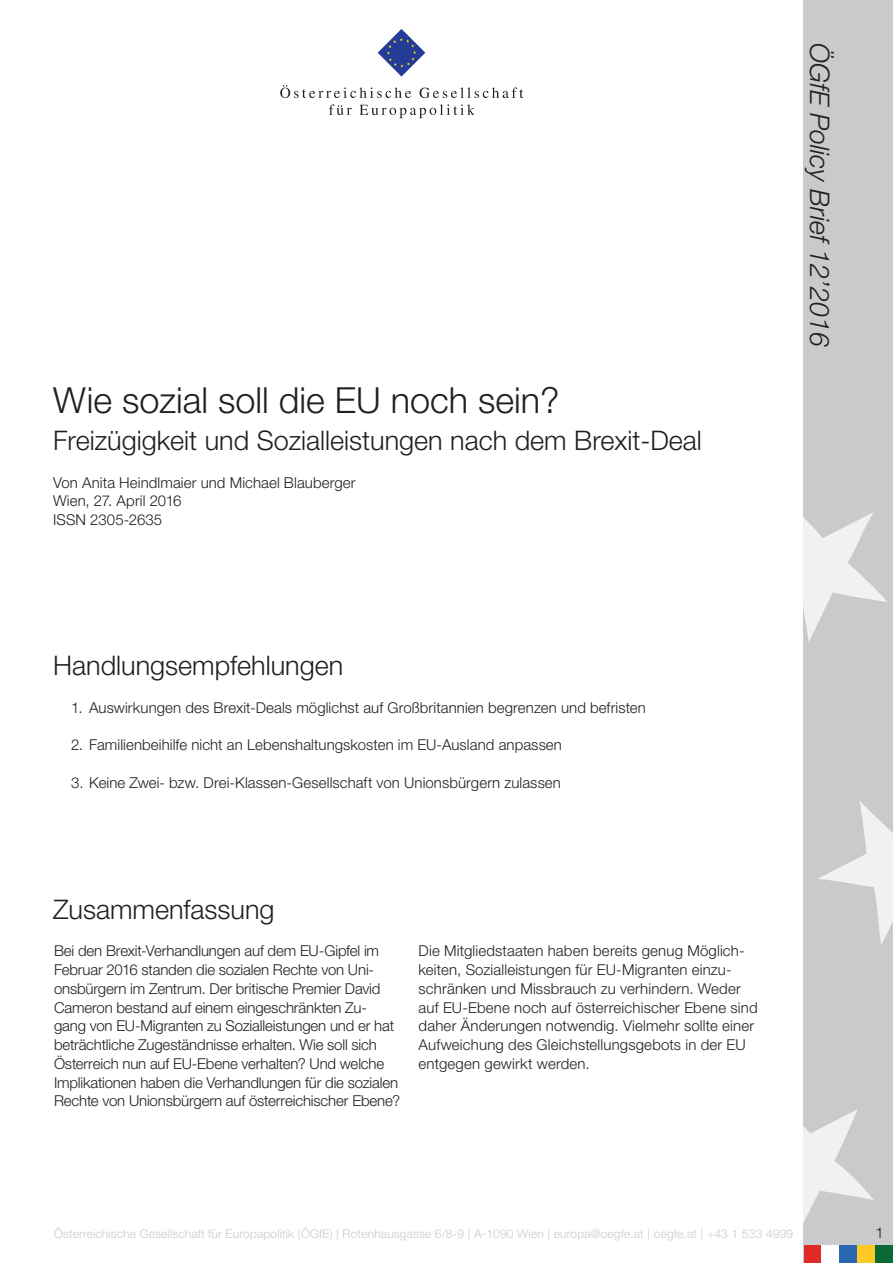
<style>
.page{position:relative;width:893px;height:1263px;background:#fff}
.page>*{position:absolute;margin:0;border:0;box-sizing:border-box;transform-origin:0 0}
.t1{font:300 36px "Helvetica Neue LT Std";color:#231f20}
.Untertitel{font:300 27px "Helvetica Neue LT Std";color:#231f20}
.t2{font:italic 300 27px "Helvetica Neue LT Std";color:#231f20}
.Standard_Paragraph{font:300 15px/18.8px "Helvetica Neue LT Std";color:#231f20}
.t3{font:300 12px "Helvetica Neue LT Std";letter-spacing:.015em;color:#c9cacc}
</style>
<div class="page">
<div style="left:804px;top:0;width:89px;height:1263px;background:#c9cacc"></div>
<svg style="left:804px;top:512px;width:83px;height:130px"></svg>
<svg style="left:818px;top:801px;width:75px;height:144px"></svg>
<svg style="left:804px;top:1110px;width:70px;height:111px"></svg>
<svg style="left:378px;top:29px;width:47px;height:48px"></svg>
<svg style="left:280px;top:85px;width:131px;height:13px"></svg>
<svg style="left:420px;top:87px;width:103px;height:11px"></svg>
<svg style="left:329px;top:104px;width:23px;height:11px"></svg>
<svg style="left:359px;top:104px;width:116px;height:14px"></svg>
<div style="left:857px;top:1245px;width:18px;height:18px;background:#fecb26"></div>
<div style="left:839px;top:1245px;width:18px;height:18px;background:#2b68b3"></div>
<div style="left:804px;top:1245px;width:17px;height:18px;background:#de2b26"></div>
<div style="left:875px;top:1245px;width:18px;height:18px;background:#0b6936"></div>
<div style="left:821px;top:1245px;width:18px;height:18px;background:#fff"></div>
<p class="t1" style="left:53px;top:378px;width:508px">Wie sozial soll die EU noch sein?</p>
<p class="Untertitel" style="left:53px;top:424px;width:650px">Freizügigkeit und Sozialleistungen nach dem Brexit-Deal</p>
<p class="Standard_Paragraph" style="left:53px;top:472px;width:304px">Von Anita Heindlmaier und Michael Blauberger</p>
<p class="Standard_Paragraph" style="left:53px;top:491px;width:130px">Wien, 27. April 2016</p>
<p class="Standard_Paragraph" style="left:53px;top:510px;width:111px">ISSN 2305-2635</p>
<h2 class="t2" style="left:836px;top:43px;width:305px;rotate:90deg">ÖGfE Policy Brief 12’2016</h2>
<p class="Untertitel" style="left:53px;top:649px;width:292px">Handlungsempfehlungen</p>
<p class="Standard_Paragraph" style="left:71px;top:697px;width:576px">1. Auswirkungen des Brexit-Deals möglichst auf Großbritannien begrenzen und befristen</p>
<p class="Standard_Paragraph" style="left:71px;top:735px;width:492px">2. Familienbeihilfe nicht an Lebenshaltungskosten im EU-Ausland anpassen</p>
<p class="Standard_Paragraph" style="left:71px;top:772px;width:491px">3. Keine Zwei- bzw. Drei-Klassen-Gesellschaft von Unionsbürgern zulassen</p>
<p class="Untertitel" style="left:53px;top:893px;width:223px">Zusammenfassung</p>
<p class="Standard_Paragraph" style="left:54px;top:941px;width:348px">Bei den Brexit-Verhandlungen auf dem EU-Gipfel im Februar 2016 standen die sozialen Rechte von Uni&shy;onsbürgern im Zentrum. Der britische Premier David Cameron bestand auf einem eingeschränkten Zu&shy;gang von EU-Migranten zu Sozialleistungen und er hat beträchtliche Zugeständnisse erhalten. Wie soll sich Österreich nun auf EU-Ebene verhalten? Und welche Implikationen haben die Verhandlungen für die sozialen Rechte von Unionsbürgern auf österreichischer Ebene?</p>
<p class="Standard_Paragraph" style="left:419px;top:941px;width:340px">Die Mitgliedstaaten haben bereits genug Möglich&shy;keiten, Sozialleistungen für EU-Migranten einzu&shy;schränken und Missbrauch zu verhindern. Weder auf EU-Ebene noch auf österreichischer Ebene sind daher Änderungen notwendig. Vielmehr sollte einer Aufweichung des Gleichstellungsgebots in der EU entgegen gewirkt werden.</p>
<p class="t3" style="left:54px;top:1226px;width:741px">Österreichische Gesellschaft für Europapolitik (ÖGfE) | Rotenhausgasse 6/8-9 | A-1090 Wien | europa@oegfe.at | oegfe.at | +43 1 533 4999</p>
<p class="Standard_Paragraph" style="left:875px;top:1222px;width:10px">1</p>
</div>
